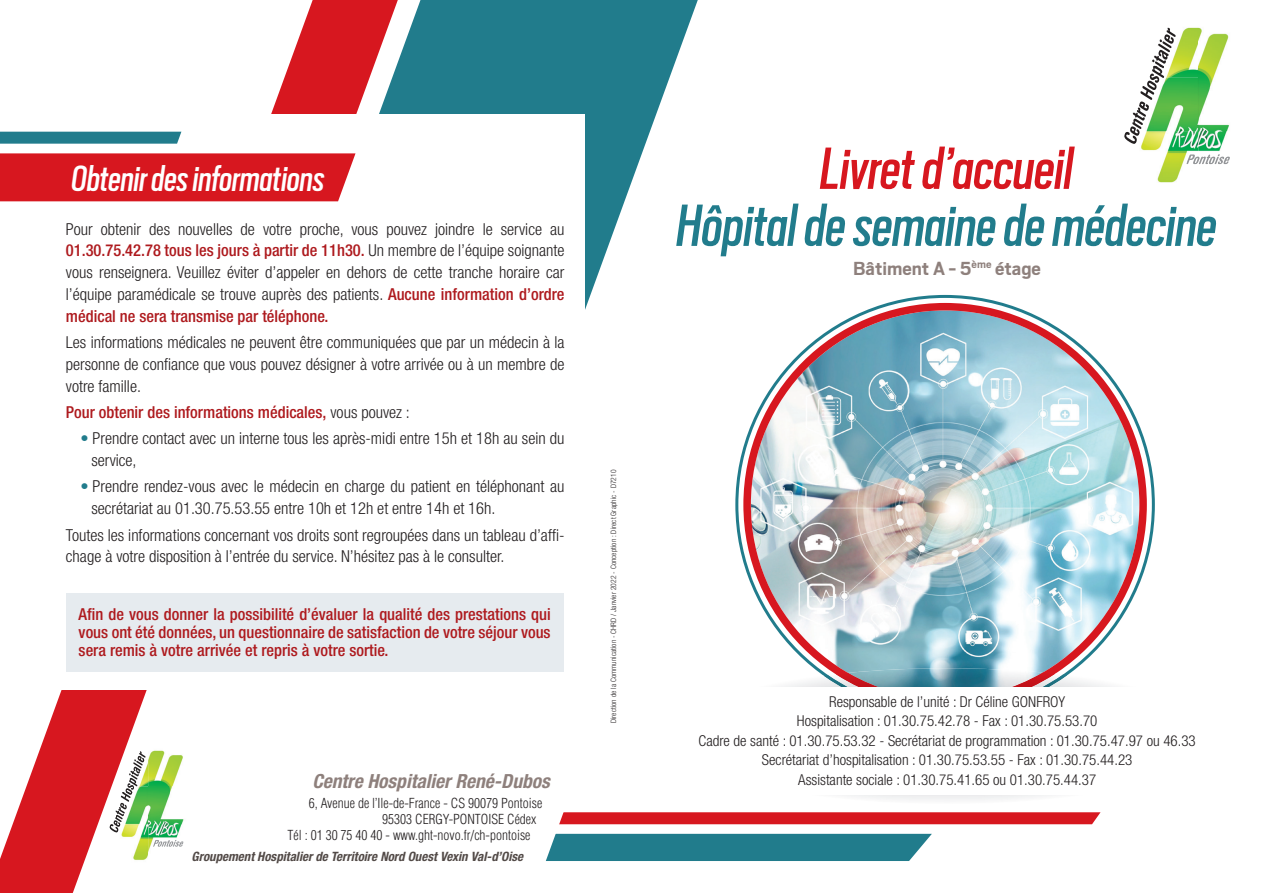
<style>
.page{position:relative;width:1263px;height:893px;background:#fff}
.page>*{position:absolute;margin:0;border:0;box-sizing:border-box;transform-origin:0 0}
.t1{font:italic 66px "Scout Cond";color:#217c8c}
.t2{font:italic 66px "Scout Cond";color:#d7171f}
.t3{font:italic 40.5px "Scout Cond";color:#fff}
.t4{font:700 21px "Scout";color:#8e807c}
.t5{font:italic 700 condensed 19.5px "Helvetica Neue LT Std";color:#8e807c}
.t6{font:300 condensed 16.5px/21.9px "Helvetica Neue";color:#231f20}
.t7{font:500 condensed 16.5px/18px "Helvetica Neue";color:#ae1a1e;text-align:justify}
.t8{font:300 condensed 15px/19.5px "Helvetica Neue";color:#231f20;text-align:center}
.t9{font:300 condensed 13.5px "Helvetica";color:#231f20}
.t10{font:italic 700 condensed 12.9px "Helvetica Neue LT Std";color:#524a47}
.t11{font:300 condensed 7.5px "Helvetica Neue";letter-spacing:.01em;color:#231f20}
.s1{font-weight:500;color:#ae1a1e}
.s2{font-weight:300;color:#231f20}
.s3{color:#217c8c}
</style>
<div class="page">
<svg style="left:644px;top:812px;width:456px;height:12px;background:#d81e26"></svg>
<div style="left:644px;top:834px;width:288px;height:27px;background:#217c8c"></div>
<svg style="left:0;top:131px;width:76px;height:762px"></svg>
<svg style="left:271px;top:0;width:427px;height:310px;fill:#217c8c"></svg>
<svg style="left:76px;top:690px;width:568px;height:194px"></svg>
<img style="left:115px;top:749px;width:73px;height:37px">
<img style="left:108px;top:786px;width:80px;height:76px">
<img style="left:108px;top:750px;width:41px;height:84px">
<img style="left:153px;top:840px;width:31px;height:7px">
<div style="left:51px;top:115px;width:534px;height:575px;background:#fff"></div>
<svg style="left:735px;top:295px;width:420px;height:267px"></svg>
<img style="left:743px;top:303px;width:404px;height:371px">
<img style="left:1141px;top:27px;width:88px;height:156px">
<img style="left:1124px;top:27px;width:57px;height:119px">
<img style="left:1186px;top:154px;width:44px;height:10px">
<img style="left:784px;top:674px;width:326px;height:126px">
<img style="left:823px;top:675px;width:244px;height:12px">
<img style="left:848px;top:668px;width:195px;height:4px">
<img style="left:836px;top:672px;width:219px;height:15px">
<div style="left:674px;top:687px;width:546px;height:107px;background:#fff"></div>
<div style="left:66px;top:594px;width:497px;height:78px;background:#e6ebef"></div>
<div style="left:0;top:153px;width:355px;height:48px;background:#d7171f"></div>
<svg style="left:0;top:132px;width:181px;height:12px;background:#298090"></svg>
<h2 class="t3" style="left:72px;top:152px;width:254px">Obtenir des informations</h2>
<p class="t6" style="left:66px;top:218px;width:500px;text-align:justify">Pour obtenir des nouvelles de votre proche, vous pouvez joindre le service au <span class="s1">01.30.75.42.78 tous les jours à partir de 11h30.</span> Un membre de l’équipe soignante vous renseignera. Veuillez éviter d’appeler en dehors de cette tranche horaire car l’équipe paramédicale se trouve auprès des patients. <span class="s1">Aucune information d’ordre médical ne sera transmise par téléphone.</span></p>
<p class="t6" style="left:66px;top:331px;width:500px;text-align:justify">Les informations médicales ne peuvent être communiquées que par un médecin à la personne de confiance que vous pouvez désigner à votre arrivée ou à un membre de votre famille.</p>
<p class="t7" style="left:66px;top:403px;width:346px">Pour obtenir des informations médicales, <span class="s2">vous pouvez :</span></p>
<p class="t6" style="left:91px;top:427px;width:475px;text-indent:-11px"><span class="s3">•</span> Prendre contact avec un interne tous les après-midi entre 15h et 18h au sein du service,</p>
<p class="t6" style="left:91px;top:475px;width:475px;text-indent:-11px"><span class="s3">•</span> Prendre rendez-vous avec le médecin en charge du patient en téléphonant au secrétariat au 01.30.75.53.55 entre 10h et 12h et entre 14h et 16h.</p>
<p class="t6" style="left:66px;top:524px;width:500px">Toutes les informations concernant vos droits sont regroupées dans un tableau d’affi&shy;chage à votre disposition à l’entrée du service. N’hésitez pas à le consulter.</p>
<p class="t7" style="left:79px;top:604px;width:474px">Afin de vous donner la possibilité d’évaluer la qualité des prestations qui vous ont été données, un questionnaire de satisfaction de votre séjour vous sera remis à votre arrivée et repris à votre sortie.</p>
<p class="t5" style="left:312px;top:769px;width:239px">Centre Hospitalier René-Dubos</p>
<p class="t9" style="left:309px;top:795px;width:235px">6, Avenue de l’Ile-de-France - CS 90079 Pontoise</p>
<p class="t9" style="left:382px;top:811px;width:156px">95303 CERGY-PONTOISE Cédex</p>
<p class="t9" style="left:287px;top:827px;width:245px">Tél : 01 30 75 40 40 - www.ght-novo.fr/ch-pontoise</p>
<p class="t10" style="left:192px;top:848px;width:333px">Groupement Hospitalier de Territoire Nord Ouest Vexin Val-d’Oise</p>
<p class="t11" style="left:609px;top:723px;width:255px;rotate:-90deg">Direction de la Communication - CHRD / Janvier 2022 - Conception : Direct Graphic - D7210</p>
<h1 class="t2" style="left:820px;top:126px;width:255px">Livret d’accueil</h1>
<h1 class="t1" style="left:677px;top:183px;width:542px">Hôpital de semaine de médecine</h1>
<p class="t4" style="left:853px;top:255px;width:189px">Bâtiment A - 5<sup>ème</sup> étage</p>
<p class="t8" style="left:699px;top:692px;width:499px">Responsable de l’unité : Dr Céline GONFROY<br>Hospitalisation : 01.30.75.42.78 - Fax : 01.30.75.53.70<br>Cadre de santé : 01.30.75.53.32 - Secrétariat de programmation : 01.30.75.47.97 ou 46.33<br>Secrétariat d’hospitalisation : 01.30.75.53.55 - Fax : 01.30.75.44.23<br>Assistante sociale : 01.30.75.41.65 ou 01.30.75.44.37</p>
</div>
